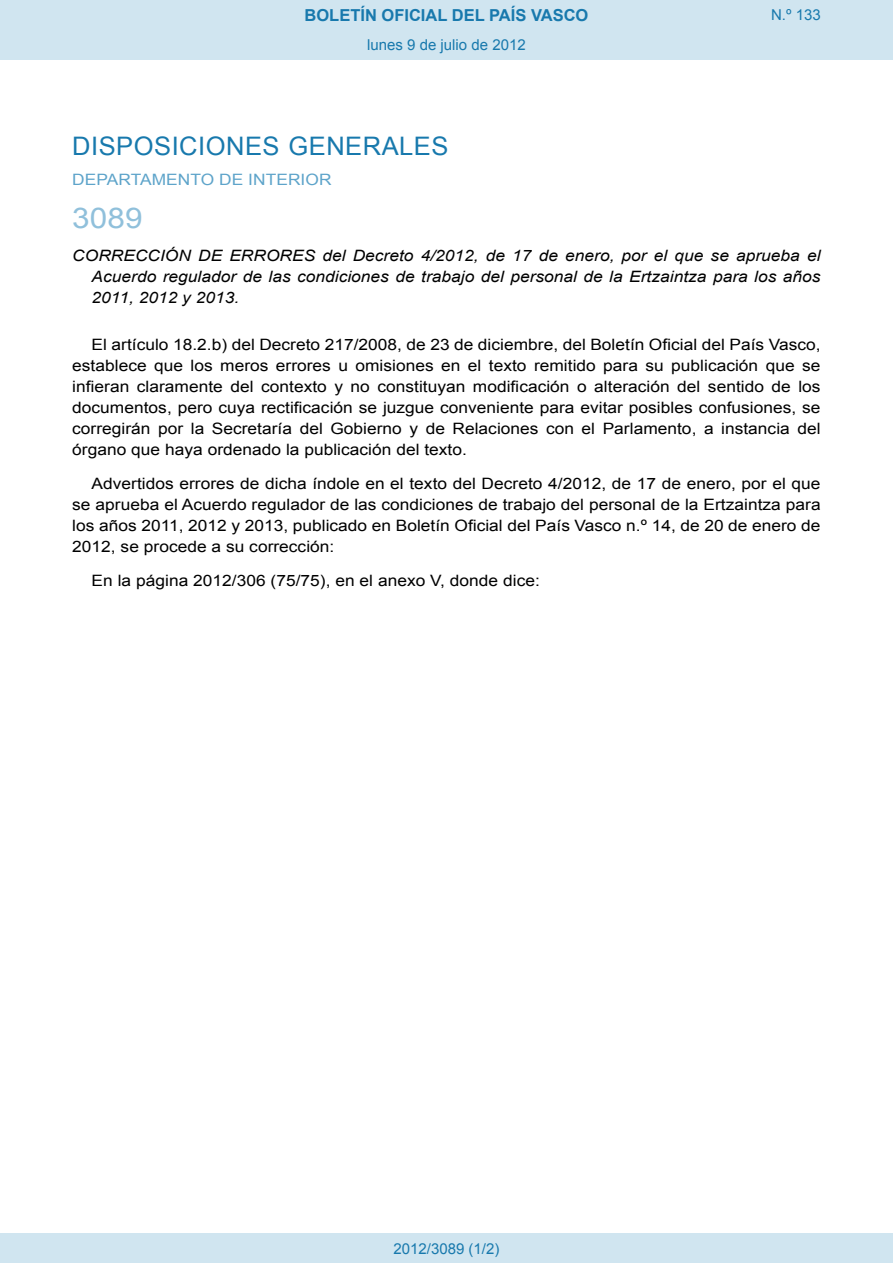
<style>
.page{position:relative;width:893px;height:1263px;background:#fff}
.page>*{position:absolute;margin:0;border:0;box-sizing:border-box;transform-origin:0 0}
.BOPVOrden{font:28.5px "Arial";color:#90c0db;scale:1.11 1}
.BOPVSeccion{font:25.5px "Arial";letter-spacing:.02em;color:#1879ad}
.t1{font:700 16.5px "Arial";color:#1879ad}
.BOPVDetalle{font:15.6px/21px "Arial";color:#000;text-align:justify;scale:1.11 1}
.BOPVTitulo{font:italic 15.6px/21px "Arial";color:#000;text-align:justify;scale:1.11 1}
.BOPVOrganismo{font:15.6px "Arial";letter-spacing:.005em;color:#5ea4ca;scale:1.11 1}
.Paginacion_Centro{font:15px "Arial";color:#1879ad}
</style>
<div class="page">
<div style="left:0;top:0;width:893px;height:60px;background:#d0e5f0"></div>
<div style="left:0;top:1233px;width:893px;height:30px;background:#d0e5f0"></div>
<p class="t1" style="left:305px;top:4px;width:285px">BOLETÍN OFICIAL DEL PAÍS VASCO</p>
<p class="Paginacion_Centro" style="left:367px;top:35px;width:160px">lunes 9 de julio de 2012</p>
<p class="Paginacion_Centro" style="left:771px;top:5px;width:51px">N.º 133</p>
<p class="BOPVSeccion" style="left:72px;top:129px;width:378px">DISPOSICIONES GENERALES</p>
<p class="BOPVOrganismo" style="left:72px;top:169px;width:235px">DEPARTAMENTO DE INTERIOR</p>
<p class="BOPVOrden" style="left:72px;top:199px;width:65px">3089</p>
<p class="BOPVTitulo" style="left:92px;top:246px;width:658px;text-indent:-19px">CORRECCIÓN DE ERRORES del Decreto 4/2012, de 17 de enero, por el que se aprueba el Acuerdo regulador de las condiciones de trabajo del personal de la Ertzaintza para los años 2011, 2012 y 2013.</p>
<p class="BOPVDetalle" style="left:72px;top:334px;width:676px;text-indent:19px">El artículo 18.2.b) del Decreto 217/2008, de 23 de diciembre, del Boletín Oficial del País Vasco, establece que los meros errores u omisiones en el texto remitido para su publicación que se infieran claramente del contexto y no constituyan modificación o alteración del sentido de los documentos, pero cuya rectificación se juzgue conveniente para evitar posibles confusiones, se corregirán por la Secretaría del Gobierno y de Relaciones con el Parlamento, a instancia del órgano que haya ordenado la publicación del texto.</p>
<p class="BOPVDetalle" style="left:72px;top:473px;width:676px;text-indent:19px">Advertidos errores de dicha índole en el texto del Decreto 4/2012, de 17 de enero, por el que se aprueba el Acuerdo regulador de las condiciones de trabajo del personal de la Ertzaintza para los años 2011, 2012 y 2013, publicado en Boletín Oficial del País Vasco n.º 14, de 20 de enero de 2012, se procede a su corrección:</p>
<p class="BOPVDetalle" style="left:92px;top:570px;width:405px">En la página 2012/306 (75/75), en el anexo V, donde dice:</p>
<p class="Paginacion_Centro" style="left:393px;top:1238px;width:107px">2012/3089 (1/2)</p>
</div>
